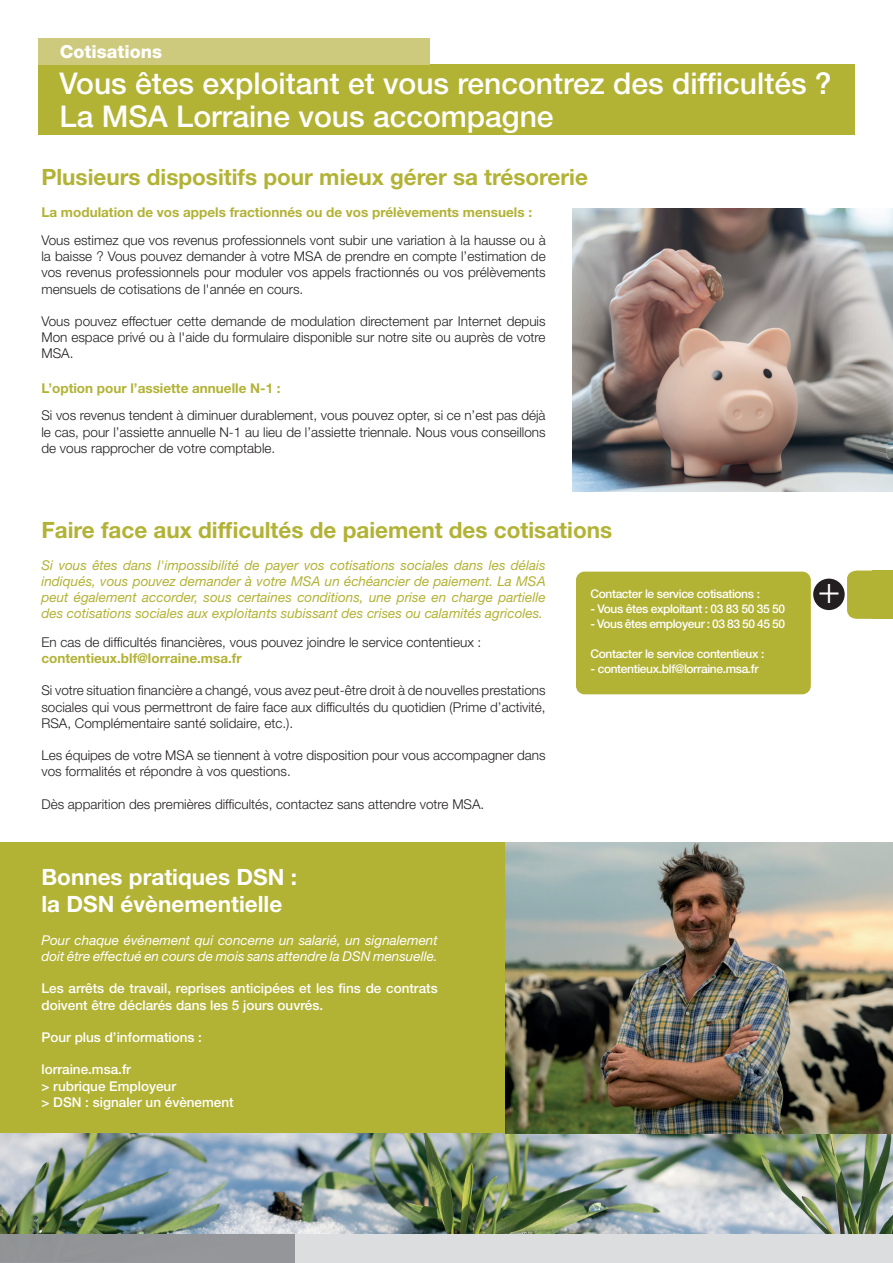
<style>
.page{position:relative;width:893px;height:1263px;background:#fff}
.page>*{position:absolute;margin:0;border:0;box-sizing:border-box;transform-origin:0 0}
.t1{font:300 37.8px "Helvetica Neue LT Std";color:#fff}
.t2{font:500 30px/33px "Helvetica Neue LT Std";color:#fff}
.t3{font:700 22.5px "Helvetica Neue LT Std";color:#b2b235}
.t4{font:700 22.5px/27px "Helvetica Neue LT Std";color:#fff}
.t5{font:800 18px "Helvetica Neue LT Std";color:#fff}
.t6{font:300 13.5px/16.2px "Helvetica Neue LT Std";color:#231f20;text-align:justify}
.t7{font:italic 13.5px/16.2px "Helvetica Neue LT Std";color:#b2b235;text-align:justify}
.t8{font:500 13.5px/16.2px "Helvetica Neue LT Std";color:#fff}
.t9{font:700 13.5px "Helvetica Neue LT Std";color:#b2b235}
.t10{font:italic 13.5px/16.2px "Helvetica Neue LT Std";color:#fff}
.t11{font:500 12px "Helvetica Neue LT Std";letter-spacing:-.03em;color:#fff}
</style>
<div class="page">
<img style="left:0;top:1133px;width:893px;height:101px">
<div style="left:38px;top:64px;width:817px;height:71px;background:#b2b235"></div>
<img style="left:573px;top:208px;width:320px;height:284px">
<div style="left:39px;top:38px;width:391px;height:27px;background:#cdc97d"></div>
<svg style="left:847px;top:570px;width:25px;height:49px"></svg>
<div style="left:576px;top:572px;width:235px;height:122px;background:#b2b235;border-radius:9px"></div>
<div style="left:813px;top:579px;width:32px;height:31px;background:#231f20;border-radius:50%"></div>
<div style="left:872px;top:570px;width:21px;height:49px;background:#b2b235"></div>
<div style="left:0;top:843px;width:505px;height:290px;background:#b2b235"></div>
<img style="left:505px;top:843px;width:388px;height:290px">
<div style="left:282px;top:1234px;width:611px;height:29px;background:#dcdddf"></div>
<div style="left:0;top:1234px;width:295px;height:29px;background:#939598"></div>
<h3 class="t5" style="left:60px;top:41px;width:104px">Cotisations</h3>
<h2 class="t2" style="left:60px;top:66px;width:774px">Vous êtes exploitant et vous rencontrez des difficultés ?<br>La MSA Lorraine vous accompagne</h2>
<h3 class="t3" style="left:41px;top:163px;width:548px">Plusieurs dispositifs pour mieux gérer sa trésorerie</h3>
<p class="t9" style="left:41px;top:204px;width:492px">La modulation de vos appels fractionnés ou de vos prélèvements mensuels :</p>
<p class="t6" style="left:41px;top:232px;width:506px">Vous estimez que vos revenus professionnels vont subir une variation à la hausse ou à la baisse ? Vous pouvez demander à votre MSA de prendre en compte l’estimation de vos revenus professionnels pour moduler vos appels fractionnés ou vos prélèvements mensuels de cotisations de l'année en cours.</p>
<p class="t6" style="left:41px;top:313px;width:506px">Vous pouvez effectuer cette demande de modulation directement par Internet depuis Mon espace privé ou à l'aide du formulaire disponible sur notre site ou auprès de votre MSA.</p>
<p class="t9" style="left:41px;top:380px;width:241px">L’option pour l’assiette annuelle N-1 :</p>
<p class="t6" style="left:41px;top:407px;width:506px">Si vos revenus tendent à diminuer durablement, vous pouvez opter, si ce n’est pas déjà le cas, pour l’assiette annuelle N-1 au lieu de l’assiette triennale. Nous vous conseillons de vous rapprocher de votre comptable.</p>
<h3 class="t3" style="left:41px;top:516px;width:572px">Faire face aux difficultés de paiement des cotisations</h3>
<p class="t7" style="left:41px;top:557px;width:506px">Si vous êtes dans l'impossibilité de payer vos cotisations sociales dans les délais indiqués, vous pouvez demander à votre MSA un échéancier de paiement. La MSA peut également accorder, sous certaines conditions, une prise en charge partielle des cotisations sociales aux exploitants subissant des crises ou calamités agricoles.</p>
<p class="t6" style="left:41px;top:634px;width:441px">En cas de difficultés financières, vous pouvez joindre le service contentieux :</p>
<p class="t9" style="left:41px;top:650px;width:202px">contentieux.blf@lorraine.msa.fr</p>
<p class="t6" style="left:41px;top:682px;width:506px">Si votre situation financière a changé, vous avez peut-être droit à de nouvelles prestations sociales qui vous permettront de faire face aux difficultés du quotidien (Prime d’activité, RSA, Complémentaire santé solidaire, etc.).</p>
<p class="t6" style="left:41px;top:747px;width:506px">Les équipes de votre MSA se tiennent à votre disposition pour vous accompagner dans vos formalités et répondre à vos questions.</p>
<p class="t6" style="left:41px;top:796px;width:444px">Dès apparition des premières difficultés, contactez sans attendre votre MSA.</p>
<h3 class="t4" style="left:41px;top:863px;width:257px">Bonnes pratiques DSN : la DSN évènementielle</h3>
<p class="t10" style="left:41px;top:932px;width:398px">Pour chaque événement qui concerne un salarié, un signalement doit être effectué en cours de mois sans attendre la DSN mensuelle.</p>
<p class="t8" style="left:41px;top:980px;width:398px">Les arrêts de travail, reprises anticipées et les fins de contrats doivent être déclarés dans les 5 jours ouvrés.</p>
<p class="t8" style="left:41px;top:1029px;width:162px">Pour plus d’informations :</p>
<p class="t8" style="left:41px;top:1061px;width:194px">lorraine.msa.fr<br>&gt; rubrique Employeur<br>&gt; DSN : signaler un évènement</p>
<p class="t11" style="left:590px;top:587px;width:171px">Contacter le service cotisations :</p>
<p class="t11" style="left:590px;top:602px;width:196px">- Vous êtes exploitant : 03 83 50 35 50</p>
<p class="t11" style="left:590px;top:617px;width:196px">- Vous êtes employeur : 03 83 50 45 50</p>
<p class="t11" style="left:590px;top:647px;width:175px">Contacter le service contentieux :</p>
<p class="t11" style="left:590px;top:662px;width:170px">- contentieux.blf@lorraine.msa.fr</p>
<h1 class="t1" style="left:840px;top:621px;width:24px;rotate:-180deg">+</h1>
</div>
